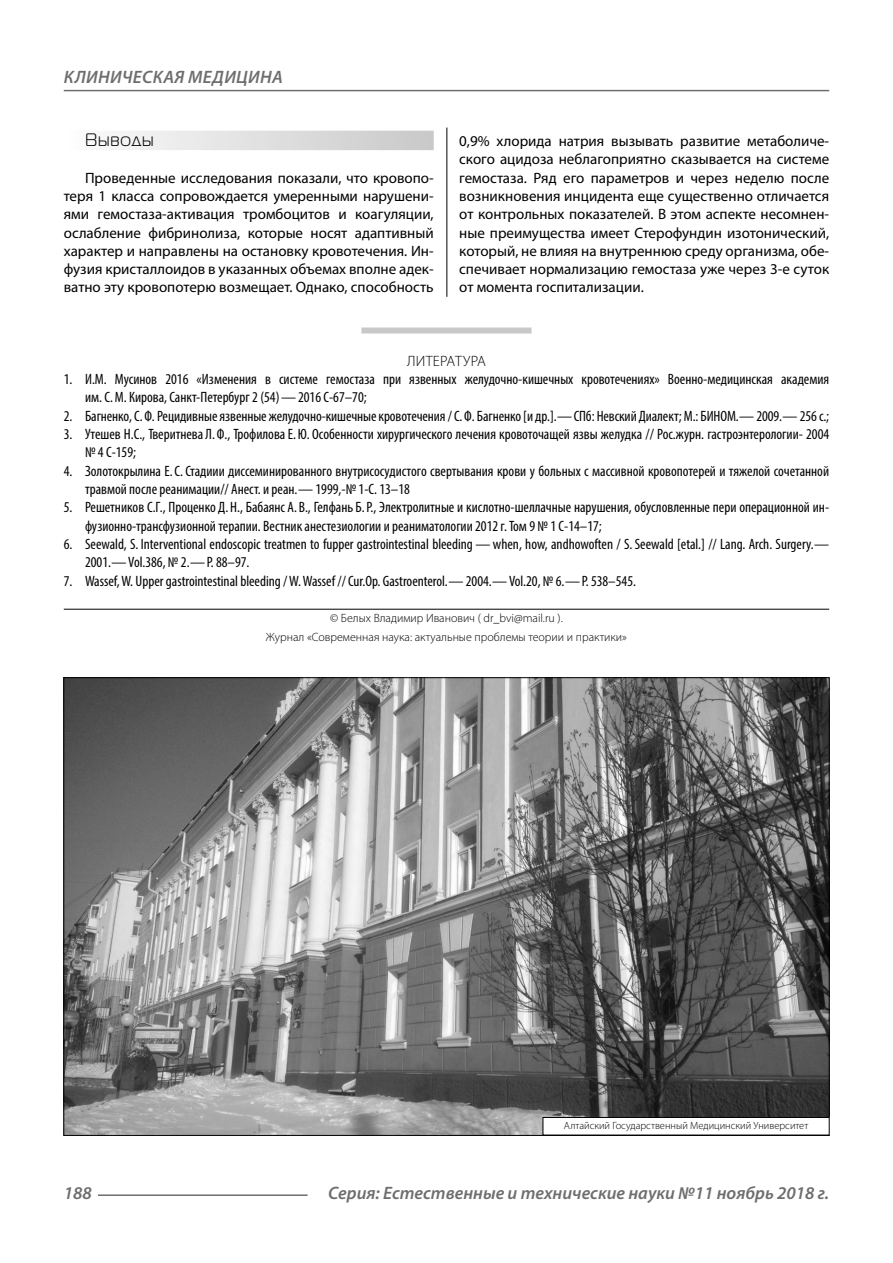
<style>
.page{position:relative;width:893px;height:1263px;background:#fff}
.page>*{position:absolute;margin:0;border:0;box-sizing:border-box;transform-origin:0 0}
.t1{font:italic 600 18px "Myriad Pro";color:#6e6e6e}
.t2{font:italic 600 18px "Myriad Pro";letter-spacing:.02em;color:#6e6e6e}
.Subheader{font:18px "Magistral C";letter-spacing:.05em;color:#000}
.t3{font:condensed 15px/18.3px "Myriad Pro";color:#000}
.Normal{font:15px/18.3px "Myriad Pro";color:#000;text-align:justify}
.Literature{font:300 15px "Myriad Pro";letter-spacing:.02em;color:#000}
.Copy{font:300 12px/18.3px "Myriad Pro";color:#000;text-align:center}
.Author-doc{font:300 10.5px "Myriad Pro";color:#000}
</style>
<div class="page">
<hr style="left:446px;top:128px;width:1px;height:1007px;background:#000">
<hr style="left:64px;top:90px;width:765px;height:1px;background:#6e6e6e">
<div style="left:64px;top:131px;width:370px;height:19px;background:linear-gradient(to right,#fdfdfd,#c8c8c8)"></div>
<div style="left:361px;top:327px;width:170px;height:6px;background:#c8c8c8"></div>
<div style="left:64px;top:365px;width:765px;height:898px;background:#fff"></div>
<hr style="left:64px;top:609px;width:765px;height:1px;background:#000">
<img style="left:65px;top:679px;width:763px;height:455px">
<div style="left:543px;top:1117px;width:286px;height:18px;background:#fff"></div>
<div style="left:543px;top:1117px;width:287px;height:18px;border:1px solid #000"></div>
<hr style="left:98px;top:1194px;width:210px;height:2px;background:#6e6e6e">
<p class="t2" style="left:64px;top:66px;width:220px">КЛИНИЧЕСКАЯ МЕДИЦИНА</p>
<p class="Subheader" style="left:85px;top:130px;width:70px">Выводы</p>
<p class="Normal" style="left:64px;top:168px;width:371px;text-indent:21px">Проведенные исследования показали, что кровопо&shy;теря 1 класса сопровождается умеренными нарушени&shy;ями гемостаза-активация тромбоцитов и коагуляции, ослабление фибринолиза, которые носят адаптивный характер и направлены на остановку кровотечения. Ин&shy;фузия кристаллоидов в указанных объемах вполне адек&shy;ватно эту кровопотерю возмещает. Однако, способность</p>
<p class="Normal" style="left:459px;top:131px;width:371px">0,9% хлорида натрия вызывать развитие метаболиче&shy;ского ацидоза неблагоприятно сказывается на системе гемостаза. Ряд его параметров и через неделю после возникновения инцидента еще существенно отличается от контрольных показателей. В этом аспекте несомнен&shy;ные преимущества имеет Стерофундин изотонический, который, не влияя на внутреннюю среду организма, обе&shy;спечивает нормализацию гемостаза уже через 3-е суток от момента госпитализации.</p>
<p class="Literature" style="left:407px;top:352px;width:80px">ЛИТЕРАТУРА</p>
<p class="t3" style="left:85px;top:370px;width:746px;text-indent:-21px">1. И.М. Мусинов 2016 «Изменения в системе гемостаза при язвенных желудочно-кишечных кровотечениях» Военно-медицинская академия им. С.М. Кирова, Санкт-Петербург 2 (54)—2016 С‑67–70;</p>
<p class="t3" style="left:64px;top:406px;width:767px">2. Багненко, С.Ф.Рецидивные язвенные желудочно-кишечные кровотечения / С.Ф. Багненко [и др.].—СПб: Невский Диалект; М.: БИНОМ.— 2009.— 256 с.;</p>
<p class="t3" style="left:85px;top:425px;width:746px;text-indent:-21px">3. Утешев Н.С., Тверитнева Л.Ф., Трофилова Е.Ю. Особенности хирургического лечения кровоточащей язвы желудка // Рос.журн. гастроэнтерологии- 2004 № 4 С‑159;</p>
<p class="t3" style="left:85px;top:461px;width:746px;text-indent:-21px">4. Золотокрылина Е.С. Стадиии диссеминированного внутрисосудистого свертывания крови у больных с массивной кровопотерей и тяжелой сочетанной травмой после реанимации// Анест. и реан.— 1999,-№ 1-С. 13–18</p>
<p class="t3" style="left:85px;top:498px;width:746px;text-indent:-21px">5. Решетников С.Г., Проценко Д. Н., Бабаянс А. В., Гелфань Б.Р., Электролитные и кислотно-шеллачные нарушения, обусловленные пери операционной ин&shy;фузионно-трансфузионной терапии. Вестник анестезиологии и реаниматологии 2012 г. Том 9 № 1 С‑14–17;</p>
<p class="t3" style="left:85px;top:535px;width:746px;text-indent:-21px">6. Seewald, S. Interventional endoscopic treatmen to fupper gastrointestinal bleeding — when, how, andhowoften / S. Seewald [etal.] // Lang. Arch. Surgery.—<br>2001.—Vol.386, № 2.—P. 88–97.</p>
<p class="t3" style="left:64px;top:571px;width:574px">7. Wassef, W. Upper gastrointestinal bleeding / W.Wassef // Cur.Op. Gastroenterol.— 2004.—Vol.20, № 6.—P. 538–545.</p>
<p class="Copy" style="left:266px;top:609px;width:363px">© Белых Владимир Иванович ( dr_bvi@mail.ru ).<br>Журнал «Современная наука: актуальные проблемы теории и практики»</p>
<p class="Author-doc" style="left:564px;top:1119px;width:246px">Алтайский Государственный Медицинский Университет</p>
<p class="t1" style="left:64px;top:1182px;width:30px">188</p>
<p class="t1" style="left:328px;top:1182px;width:503px">Серия: Естественные и технические науки №11 ноябрь 2018 г.</p>
</div>
